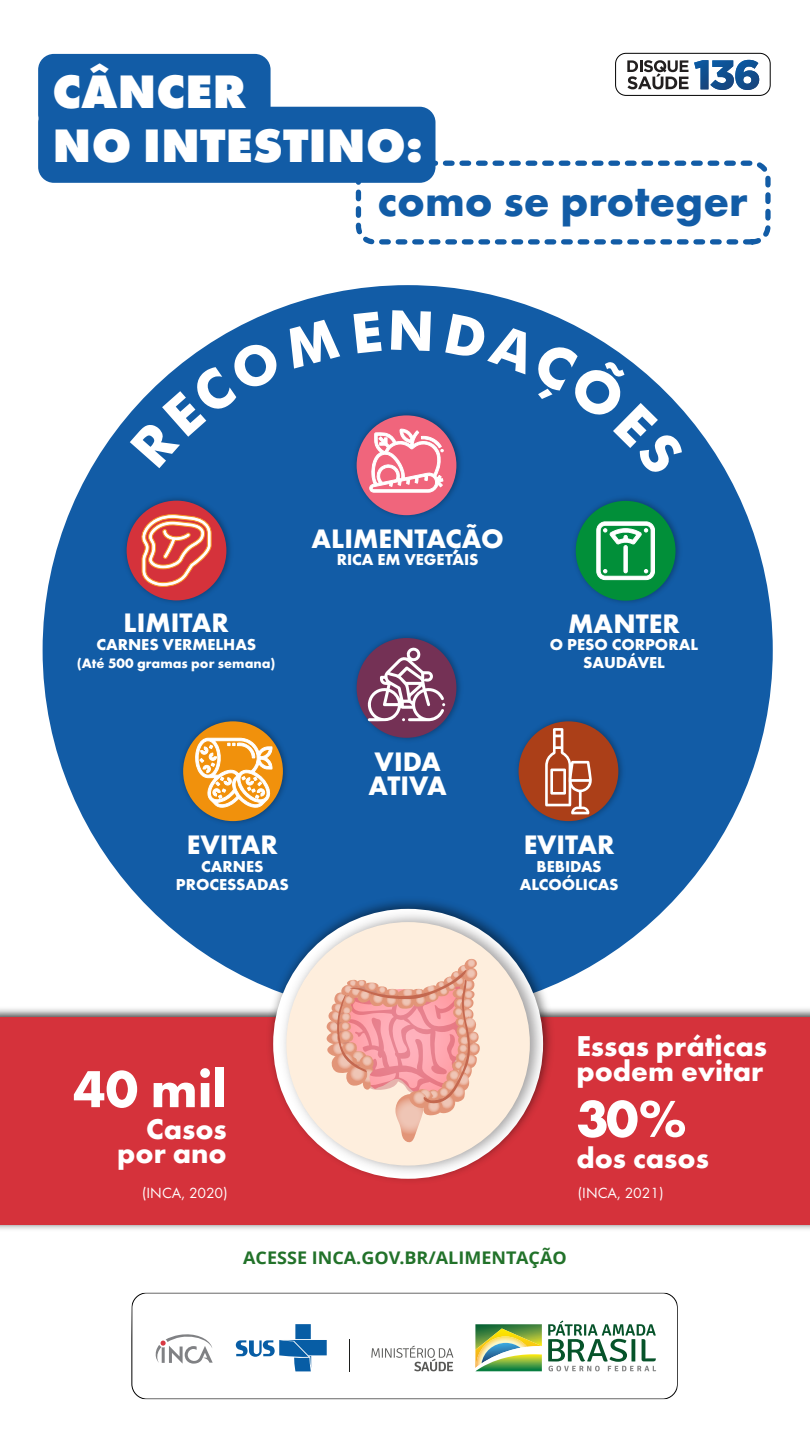
<style>
.page{position:relative;width:810px;height:1440px;background:#fff}
.page>*{position:absolute;margin:0;border:0;box-sizing:border-box;transform-origin:0 0}
.t1{font:700 54px "Futura PT";color:#fff}
.t2{font:800 48.75px/54px "Futura PT";color:#fff}
.t3{font:700 45.75px "Futura PT";color:#125ca6}
.t4{font:700 29.85px/24.8px "Futura PT";color:#fff}
.t5{font:700 27.75px/24px "Futura PT";color:#fff}
.t6{font:700 17.4px "Open Sans";color:#22722a}
.t7{font:700 16.42px/17.8px "Futura PT";color:#fff;text-align:center}
.t8{font:15.3px "Futura PT";color:#fff}
.t9{font:700 14.25px "Futura PT";color:#fff}
</style>
<div class="page">
<div style="left:0;top:1017px;width:810px;height:208px;background:#d5323b"></div>
<div style="left:43px;top:285px;width:730px;height:730px;background:#125ca6;border-radius:50%"></div>
<div style="left:38px;top:54px;width:233px;height:76px;background:#125ca6;border-radius:16px"></div>
<div style="left:38px;top:107px;width:398px;height:76px;background:#125ca6;border-radius:16px"></div>
<div style="left:356px;top:161px;width:415px;height:84px;border:5px dashed #125ca6;border-radius:16px"></div>
<div style="left:616px;top:53px;width:154px;height:43px;background:#fff;border:1px solid #000;border-radius:10px"></div>
<svg style="left:627px;top:60px;width:132px;height:30px"></svg>
<svg style="left:131px;top:1293px;width:547px;height:106px"></svg>
<svg style="left:236px;top:1324px;width:91px;height:47px"></svg>
<svg style="left:371px;top:1346px;width:82px;height:25px"></svg>
<svg style="left:475px;top:1324px;width:67px;height:47px;background:#92b56a"></svg>
<svg style="left:156px;top:1334px;width:57px;height:30px"></svg>
<img style="left:263px;top:900px;width:296px;height:173px">
<img style="left:274px;top:905px;width:277px;height:276px">
<div style="left:286px;top:922px;width:244px;height:244px;background:#feeedd;border-radius:50%"></div>
<svg style="left:318px;top:959px;width:162px;height:184px"></svg>
<img style="left:518px;top:719px;width:105px;height:105px">
<div style="left:519px;top:721px;width:99px;height:100px;background:#ab3f18;border-radius:50%"></div>
<svg style="left:545px;top:728px;width:47px;height:86px"></svg>
<img style="left:125px;top:498px;width:106px;height:105px">
<div style="left:127px;top:501px;width:99px;height:99px;background:#d5323b;border-radius:50%"></div>
<svg style="left:141px;top:514px;width:71px;height:73px"></svg>
<img style="left:575px;top:499px;width:105px;height:104px">
<div style="left:576px;top:501px;width:100px;height:100px;background:#018f39;border-radius:50%"></div>
<svg style="left:596px;top:521px;width:59px;height:59px"></svg>
<img style="left:182px;top:719px;width:105px;height:105px">
<div style="left:183px;top:721px;width:100px;height:100px;background:#f1910c;border-radius:50%"></div>
<svg style="left:195px;top:738px;width:77px;height:70px"></svg>
<img style="left:368px;top:499px;width:79px;height:18px">
<div style="left:357px;top:415px;width:99px;height:100px;background:#f0657c;border-radius:50%"></div>
<img style="left:356px;top:635px;width:105px;height:105px">
<div style="left:357px;top:638px;width:99px;height:100px;background:#743155;border-radius:50%"></div>
<svg style="left:368px;top:647px;width:77px;height:74px"></svg>
<svg style="left:130px;top:318px;width:126px;height:95px"></svg>
<svg style="left:355px;top:310px;width:331px;height:189px"></svg>
<h2 class="t2" style="left:53px;top:64px;width:372px">CÂNCER<br>NO INTESTINO:</h2>
<h3 class="t3" style="left:377px;top:171px;width:372px">como se proteger</h3>
<h3 class="t5" style="left:124px;top:610px;width:107px">LIMITAR</h3>
<p class="t7" style="left:96px;top:635px;width:161px">CARNES VERMELHAS</p>
<p class="t9" style="left:77px;top:654px;width:200px">(Até 500 gramas por semana)</p>
<h3 class="t5" style="left:312px;top:526px;width:194px">ALIMENTAÇÃO</h3>
<p class="t7" style="left:337px;top:551px;width:143px">RICA EM VEGETAIS</p>
<h3 class="t5" style="left:568px;top:611px;width:113px">MANTER</h3>
<p class="t7" style="left:550px;top:636px;width:150px">O PESO CORPORAL<br>SAUDÁVEL</p>
<h3 class="t5" style="left:187px;top:832px;width:93px">EVITAR</h3>
<p class="t7" style="left:176px;top:857px;width:114px">CARNES<br>PROCESSADAS</p>
<h3 class="t5" style="left:369px;top:749px;width:80px">VIDA<br>ATIVA</h3>
<h3 class="t5" style="left:524px;top:832px;width:92px">EVITAR</h3>
<p class="t7" style="left:520px;top:857px;width:100px">BEBIDAS<br>ALCOÓLICAS</p>
<h1 class="t1" style="left:73px;top:1054px;width:155px">40 mil</h1>
<h3 class="t4" style="left:117px;top:1115px;width:111px;text-align:right">Casos por ano</h3>
<p class="t8" style="left:142px;top:1184px;width:87px">(INCA, 2020)</p>
<h3 class="t4" style="left:576px;top:1033px;width:192px">Essas práticas podem evitar</h3>
<h1 class="t1" style="left:576px;top:1084px;width:112px">30%</h1>
<h3 class="t4" style="left:576px;top:1144px;width:134px">dos casos</h3>
<p class="t8" style="left:578px;top:1184px;width:87px">(INCA, 2021)</p>
<p class="t6" style="left:243px;top:1245px;width:325px">ACESSE INCA.GOV.BR/ALIMENTAÇÃO</p>
</div>
